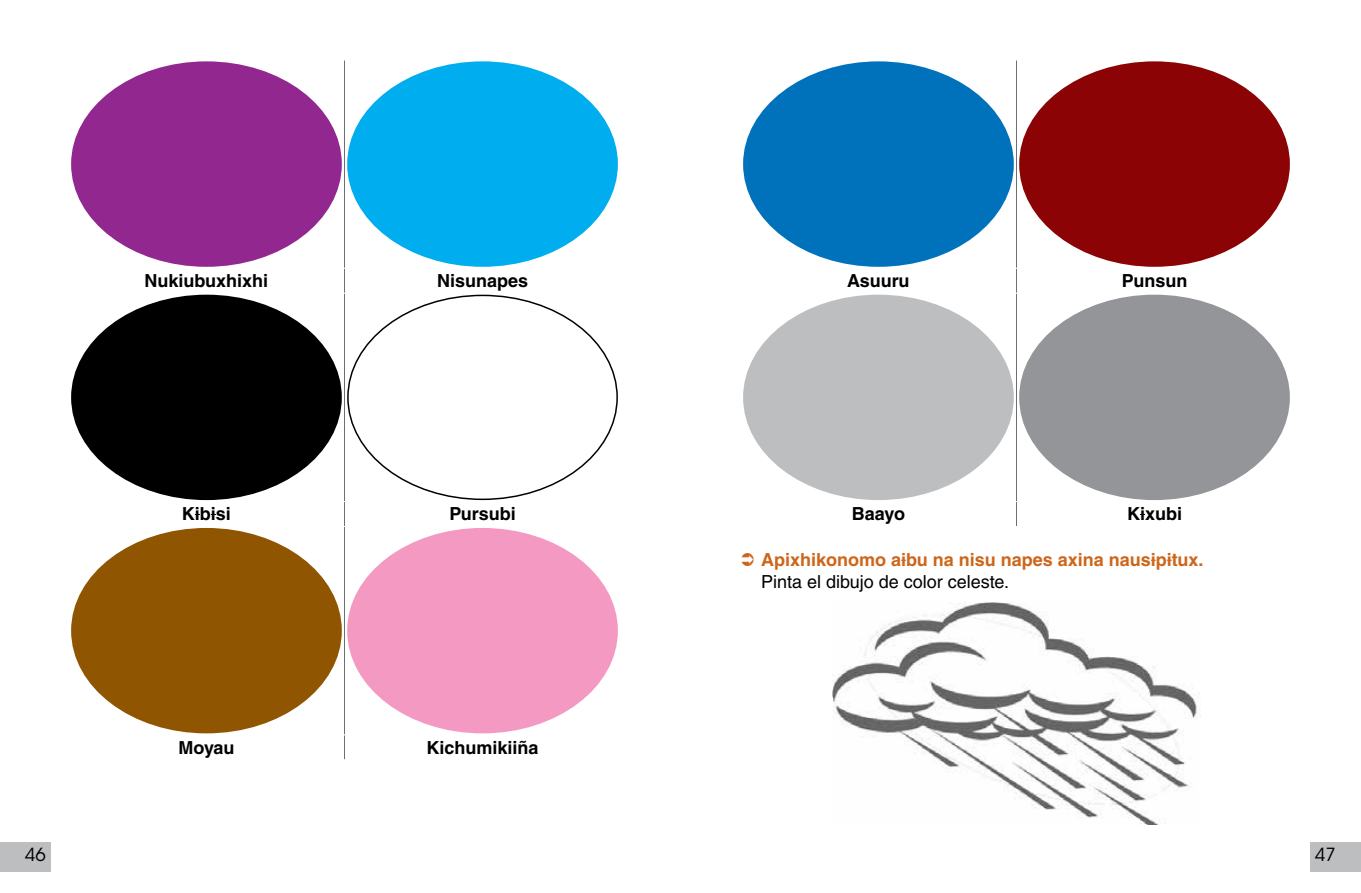
<style>
.page{position:relative;width:1361px;height:893px;background:#fff}
.page>*{position:absolute;margin:0;border:0;box-sizing:border-box;transform-origin:0 0}
.t1{font:700 18px "Helvetica LT Std";color:#000}
.t2{font:700 18px "Helvetica LT Std";color:#cd661a}
.t3{font:18px "Helvetica LT Std";color:#000}
.t4{font:18px "ITC Avant Garde Std";color:#000}
</style>
<div class="page">
<div style="left:0;top:842px;width:51px;height:30px;background:#bcbec0"></div>
<div style="left:1310px;top:842px;width:51px;height:30px;background:#bcbec0"></div>
<hr style="left:344px;top:60px;width:1px;height:208px;background:#6d6e71">
<svg style="left:344px;top:269px;width:1px;height:24px"></svg>
<hr style="left:344px;top:294px;width:1px;height:207px;background:#6d6e71">
<svg style="left:344px;top:502px;width:1px;height:24px"></svg>
<hr style="left:344px;top:527px;width:1px;height:207px;background:#6d6e71">
<svg style="left:344px;top:735px;width:1px;height:24px"></svg>
<hr style="left:344px;top:60px;width:277px;height:1px;background:#fff">
<div style="left:71px;top:61px;width:271px;height:206px;background:#92278f;border-radius:50%"></div>
<div style="left:347px;top:61px;width:271px;height:206px;background:#00aeef;border-radius:50%"></div>
<div style="left:71px;top:295px;width:271px;height:205px;background:#000;border-radius:50%"></div>
<div style="left:71px;top:528px;width:271px;height:205px;background:#905501;border-radius:50%"></div>
<div style="left:347px;top:528px;width:271px;height:205px;background:#f49ac2;border-radius:50%"></div>
<hr style="left:1016px;top:60px;width:1px;height:208px;background:#6d6e71">
<svg style="left:1016px;top:269px;width:1px;height:24px"></svg>
<hr style="left:1016px;top:294px;width:1px;height:207px;background:#6d6e71">
<svg style="left:1016px;top:502px;width:1px;height:24px"></svg>
<hr style="left:1016px;top:60px;width:277px;height:1px;background:#fff">
<div style="left:743px;top:61px;width:271px;height:206px;background:#0072bc;border-radius:50%"></div>
<div style="left:1019px;top:61px;width:271px;height:206px;background:#8b0304;border-radius:50%"></div>
<div style="left:743px;top:295px;width:271px;height:205px;background:#bcbec0;border-radius:50%"></div>
<div style="left:1019px;top:295px;width:271px;height:205px;background:#939598;border-radius:50%"></div>
<img style="left:833px;top:603px;width:366px;height:222px">
<p class="t1" style="left:145px;top:270px;width:125px">Nukiubuxhixhi</p>
<p class="t1" style="left:437px;top:270px;width:93px">Nisunapes</p>
<p class="t1" style="left:182px;top:503px;width:51px">Kibisi</p>
<p class="t1" style="left:449px;top:503px;width:68px">Pursubi</p>
<p class="t1" style="left:178px;top:736px;width:58px">Moyau</p>
<p class="t1" style="left:426px;top:736px;width:113px">Kichumikiiña</p>
<p class="t1" style="left:847px;top:270px;width:64px">Asuuru</p>
<p class="t1" style="left:1121px;top:270px;width:67px">Punsun</p>
<p class="t1" style="left:852px;top:503px;width:55px">Baayo</p>
<p class="t1" style="left:1127px;top:503px;width:56px">Kixubi</p>
<p class="t2" style="left:761px;top:549px;width:444px">Apixhikonomo aibu na nisu napes axina nausipitux.</p>
<p class="t3" style="left:761px;top:571px;width:249px">Pinta el dibujo de color celeste.</p>
<p class="t4" style="left:25px;top:844px;width:22px">46</p>
<p class="t4" style="left:1315px;top:844px;width:22px">47</p>
</div>
